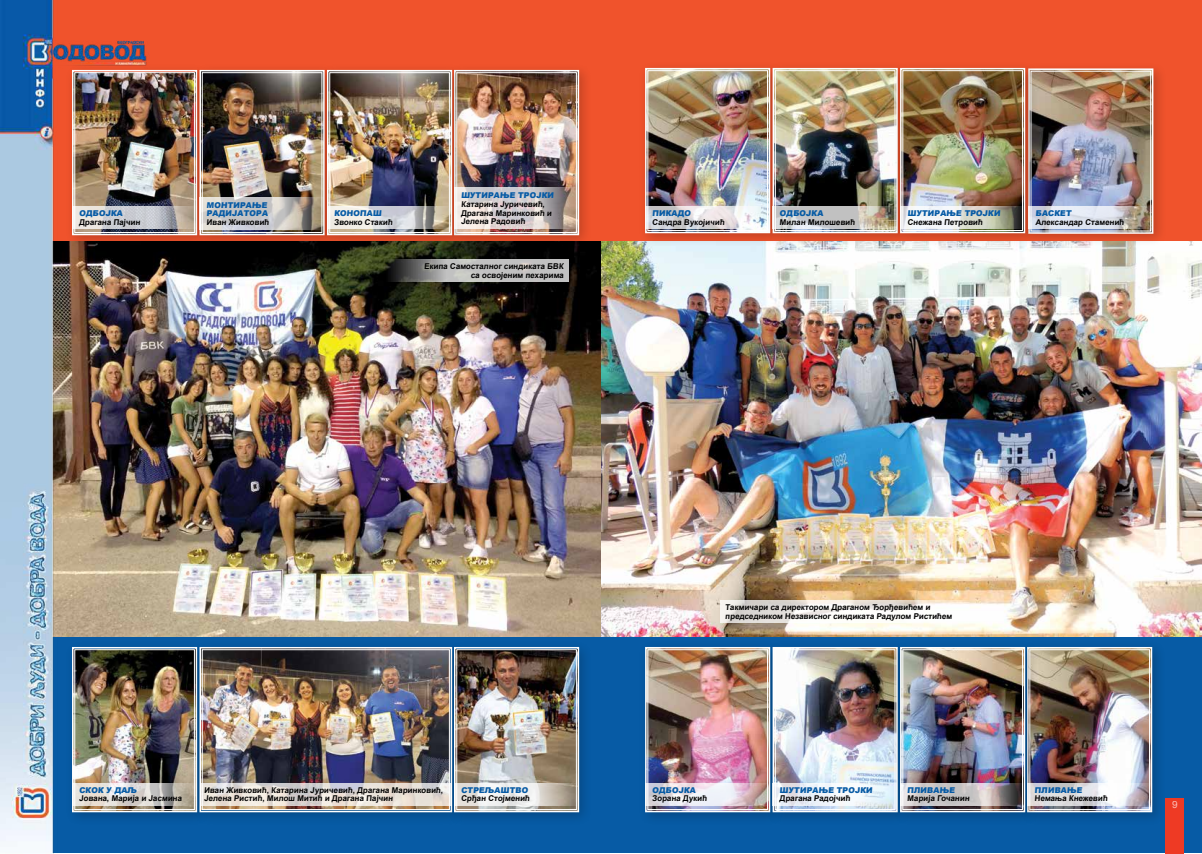
<style>
.page{position:relative;width:1202px;height:854px;background:#fff}
.page>*{position:absolute;margin:0;border:0;box-sizing:border-box;transform-origin:0 0}
.t1{font:10px "Arial";color:#fff}
.t2{font:700 8px/8.6px "Arial";color:#000}
.t3{font:900 8px/8.6px "Arial";color:#075ba5}
</style>
<div class="page">
<div style="left:43px;top:606px;width:1159px;height:246px;background:#075ba5"></div>
<div style="left:43px;top:0;width:1159px;height:247px;background:#f0532c"></div>
<img style="left:161px;top:242px;width:1041px;height:394px">
<img style="left:0;top:0;width:161px;height:853px">
<div style="left:65px;top:63px;width:146px;height:186px;background:#000;opacity:.2"></div>
<div style="left:638px;top:61px;width:146px;height:186px;background:#000;opacity:.2"></div>
<div style="left:638px;top:639px;width:146px;height:187px;background:#000;opacity:.2"></div>
<div style="left:192px;top:63px;width:146px;height:186px;background:#000;opacity:.2"></div>
<div style="left:765px;top:61px;width:146px;height:186px;background:#000;opacity:.2"></div>
<div style="left:765px;top:639px;width:146px;height:187px;background:#000;opacity:.2"></div>
<div style="left:447px;top:63px;width:146px;height:186px;background:#000;opacity:.2"></div>
<div style="left:1021px;top:61px;width:146px;height:187px;background:#000;opacity:.2"></div>
<div style="left:1020px;top:639px;width:146px;height:187px;background:#000;opacity:.2"></div>
<div style="left:65px;top:639px;width:146px;height:187px;background:#000;opacity:.2"></div>
<img style="left:71px;top:646px;width:121px;height:166px">
<div style="left:75px;top:649px;width:120px;height:160px;border:1px solid #fff"></div>
<div style="left:192px;top:639px;width:274px;height:187px;background:#000;opacity:.2"></div>
<img style="left:199px;top:646px;width:248px;height:166px">
<div style="left:202px;top:649px;width:248px;height:160px;border:1px solid #fff"></div>
<div style="left:447px;top:639px;width:146px;height:187px;background:#000;opacity:.2"></div>
<img style="left:453px;top:646px;width:127px;height:166px">
<div style="left:456px;top:649px;width:121px;height:160px;border:1px solid #fff"></div>
<div style="left:320px;top:63px;width:146px;height:186px;background:#000;opacity:.2"></div>
<img style="left:71px;top:69px;width:509px;height:167px">
<div style="left:329px;top:72px;width:121px;height:161px;border:1px solid #fff"></div>
<div style="left:893px;top:61px;width:146px;height:186px;background:#000;opacity:.2"></div>
<img style="left:644px;top:67px;width:510px;height:167px">
<div style="left:902px;top:70px;width:121px;height:161px;border:1px solid #fff"></div>
<div style="left:893px;top:639px;width:146px;height:187px;background:#000;opacity:.2"></div>
<img style="left:644px;top:646px;width:509px;height:166px">
<div style="left:902px;top:649px;width:121px;height:160px;border:1px solid #fff"></div>
<div style="left:1166px;top:797px;width:18px;height:56px;background:#ee3a24"></div>
<svg style="left:72px;top:206px;width:125px;height:23px;background:#cbc9c9"></svg>
<svg style="left:327px;top:206px;width:125px;height:23px;background:#d4d1cd"></svg>
<svg style="left:645px;top:206px;width:125px;height:23px;background:#e0e0e3"></svg>
<svg style="left:720px;top:600px;width:255px;height:22px;background:#f1eeea"></svg>
<svg style="left:387px;top:259px;width:182px;height:23px;background:#a4a4a3"></svg>
<svg style="left:773px;top:206px;width:125px;height:23px;background:#c4c1bb"></svg>
<svg style="left:900px;top:206px;width:126px;height:23px;background:#cdcec7"></svg>
<svg style="left:1028px;top:206px;width:125px;height:23px;background:#d0d0d3"></svg>
<svg style="left:454px;top:187px;width:125px;height:42px;background:#cec6c4"></svg>
<svg style="left:199px;top:197px;width:126px;height:32px;background:#c2beba"></svg>
<svg style="left:72px;top:782px;width:125px;height:23px;background:#d1cbc4"></svg>
<svg style="left:454px;top:782px;width:125px;height:23px;background:#dad7d1"></svg>
<svg style="left:773px;top:782px;width:125px;height:23px;background:#e9eff5"></svg>
<svg style="left:900px;top:782px;width:125px;height:23px;background:#b4aeaf"></svg>
<svg style="left:1027px;top:782px;width:126px;height:23px;background:#d4d3d8"></svg>
<svg style="left:645px;top:782px;width:125px;height:23px;background:#dfd4db"></svg>
<svg style="left:201px;top:782px;width:251px;height:23px;background:#ded8d3"></svg>
<p class="t3" style="left:79px;top:209px;width:46px">OДБОЈКА</p>
<p class="t2" style="left:79px;top:218px;width:64px">Драгана Пајчин</p>
<p class="t3" style="left:207px;top:200px;width:64px">МОНТИРАЊЕ<br>РАДИЈАТОРА</p>
<p class="t2" style="left:207px;top:218px;width:65px">Иван Живковић</p>
<p class="t3" style="left:334px;top:209px;width:50px">КОНОПАШ</p>
<p class="t2" style="left:334px;top:218px;width:61px">Звонко Стакић</p>
<p class="t3" style="left:461px;top:191px;width:95px">ШУТИРАЊЕ ТРОЈКИ</p>
<p class="t2" style="left:461px;top:200px;width:93px">Катарина Јуричевић,<br>Драгана Маринковић и<br>Јелена Радовић</p>
<p class="t2" style="left:424px;top:262px;width:142px;text-align:right">Екипа Самосталног синдиката БВК са освојеним пехарима</p>
<p class="t3" style="left:652px;top:209px;width:41px">ПИКАДО</p>
<p class="t2" style="left:652px;top:218px;width:75px">Сандра Вукојичић</p>
<p class="t3" style="left:780px;top:209px;width:46px">ОДБОЈКА</p>
<p class="t2" style="left:780px;top:218px;width:78px">Милан Милошевић</p>
<p class="t3" style="left:907px;top:209px;width:95px">ШУТИРАЊЕ ТРОЈКИ</p>
<p class="t2" style="left:907px;top:218px;width:78px">Снежана Петровић</p>
<p class="t3" style="left:1035px;top:209px;width:39px">БАСКЕТ</p>
<p class="t2" style="left:1035px;top:218px;width:91px">Александар Стаменић</p>
<p class="t3" style="left:79px;top:785px;width:60px">СКОК У ДАЉ</p>
<p class="t2" style="left:79px;top:794px;width:105px">Јована, Марија и Јасмина</p>
<p class="t2" style="left:204px;top:785px;width:241px">Иван Живковић, Катарина Јуричевић, Драгана Маринковић,<br>Јелена Ристић, Милош Митић и Драгана Пајчин</p>
<p class="t3" style="left:461px;top:785px;width:69px">СТРЕЉАШТВО</p>
<p class="t2" style="left:461px;top:794px;width:71px">Срђан Стојменић</p>
<p class="t2" style="left:725px;top:602px;width:229px">Такмичари са директором Драганом Ђорђевићем и председником Независног синдиката Радулом Ристићем</p>
<p class="t3" style="left:652px;top:785px;width:46px">ОДБОЈКА</p>
<p class="t2" style="left:652px;top:794px;width:57px">Зорана Дукић</p>
<p class="t3" style="left:780px;top:785px;width:95px">ШУТИРАЊЕ ТРОЈКИ</p>
<p class="t2" style="left:780px;top:794px;width:73px">Драгана Радојчић</p>
<p class="t3" style="left:907px;top:785px;width:50px">ПЛИВАЊЕ</p>
<p class="t2" style="left:907px;top:794px;width:65px">Марија Гочанин</p>
<p class="t3" style="left:1035px;top:785px;width:50px">ПЛИВАЊЕ</p>
<p class="t2" style="left:1035px;top:794px;width:76px">Немања Кнежевић</p>
<p class="t1" style="left:1172px;top:798px;width:7px">9</p>
</div>
